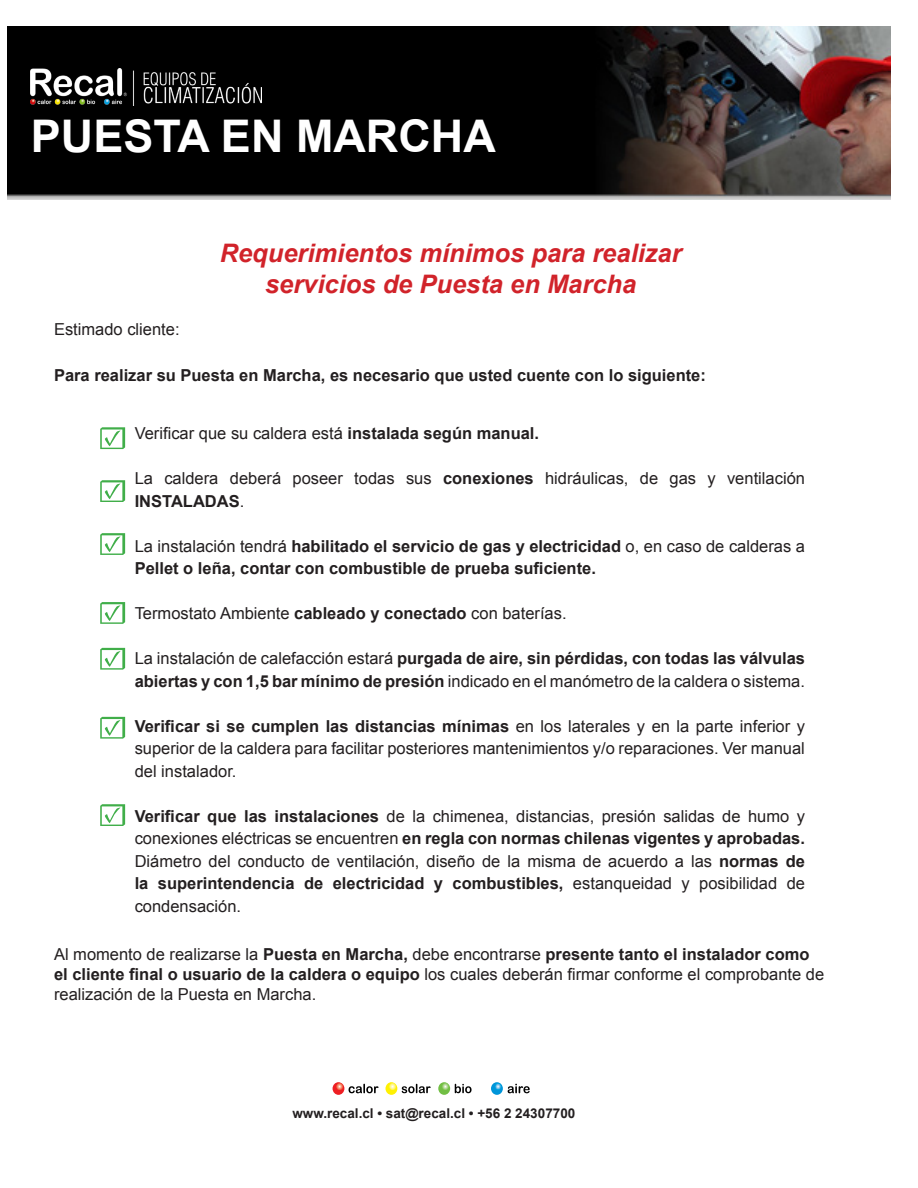
<style>
.page{position:relative;width:918px;height:1188px;background:#fff}
.page>*{position:absolute;margin:0;border:0;box-sizing:border-box;transform-origin:0 0}
.t1{font:700 45px "Arial";color:#fff}
.t2{font:italic 700 25.5px/30.6px "Arial";color:#d1232a;text-align:center}
.t3{font:16.5px/22.5px "Arial";color:#231f20}
.t4{font:700 16.5px/22.5px "Arial";color:#231f20}
.t5{font:700 13.5px "Arial";color:#231f20}
.s1{font-weight:700}
.s2{font-weight:400}
</style>
<div class="page">
<svg style="left:491px;top:1082px;width:39px;height:13px"></svg>
<svg style="left:333px;top:1082px;width:46px;height:13px"></svg>
<svg style="left:385px;top:1082px;width:46px;height:13px"></svg>
<svg style="left:438px;top:1082px;width:34px;height:13px"></svg>
<div style="left:7px;top:26px;width:26px;height:174px;background:#000"></div>
<img style="left:33px;top:26px;width:858px;height:174px">
<img style="left:31px;top:69px;width:230px;height:36px">
<svg style="left:100px;top:717px;width:25px;height:22px"></svg>
<svg style="left:100px;top:648px;width:25px;height:22px"></svg>
<svg style="left:100px;top:533px;width:25px;height:22px"></svg>
<svg style="left:100px;top:804px;width:25px;height:22px"></svg>
<svg style="left:100px;top:480px;width:25px;height:22px"></svg>
<svg style="left:100px;top:427px;width:25px;height:22px"></svg>
<svg style="left:100px;top:602px;width:25px;height:22px"></svg>
<h1 class="t1" style="left:31px;top:106px;width:466px">PUESTA EN MARCHA</h1>
<h2 class="t2" style="left:220px;top:239px;width:463px">Requerimientos mínimos para realizar servicios de Puesta en Marcha</h2>
<p class="t3" style="left:54px;top:319px;width:127px">Estimado cliente:</p>
<p class="t4" style="left:54px;top:364px;width:653px">Para realizar su Puesta en Marcha, es necesario que usted cuente con lo siguiente:</p>
<p class="t3" style="left:135px;top:422px;width:406px">Verificar que su caldera está <span class="s1">instalada según manual.</span></p>
<p class="t3" style="left:135px;top:467px;width:672px">La caldera deberá poseer todas sus <span class="s1">conexiones</span> hidráulicas, de gas y ventilación<br><span class="s1">INSTALADAS</span>.</p>
<p class="t4" style="left:135px;top:535px;width:672px"><span class="s2">La instalación tendrá</span> habilitado el servicio de gas y electricidad <span class="s2">o, en caso de calderas a<br></span>Pellet o leña, contar con combustible de prueba suficiente.</p>
<p class="t3" style="left:135px;top:602px;width:433px">Termostato Ambiente <span class="s1">cableado y conectado</span> con baterías.</p>
<p class="t4" style="left:135px;top:648px;width:672px"><span class="s2">La instalación de calefacción estará</span> purgada de aire, sin pérdidas, con todas las válvulas abiertas y con 1,5 bar mínimo de presión <span class="s2">indicado en el manómetro de la caldera o sistema.</span></p>
<p class="t3" style="left:135px;top:715px;width:672px;text-align:justify"><span class="s1">Verificar si se cumplen las distancias mínimas</span> en los laterales y en la parte inferior y superior de la caldera para facilitar posteriores mantenimientos y/o reparaciones. Ver manual del instalador.</p>
<p class="t3" style="left:135px;top:805px;width:672px;text-align:justify"><span class="s1">Verificar que las instalaciones</span> de la chimenea, distancias, presión salidas de humo y conexiones eléctricas se encuentren <span class="s1">en regla con normas chilenas vigentes y aprobadas.<br></span>Diámetro del conducto de ventilación, diseño de la misma de acuerdo a las <span class="s1">normas de la superintendencia de electricidad y combustibles,</span> estanqueidad y posibilidad de condensación.</p>
<p class="t3" style="left:54px;top:945px;width:772px;line-height:19.8px">Al momento de realizarse la <span class="s1">Puesta en Marcha,</span> debe encontrarse <span class="s1">presente tanto el instalador como el cliente final o usuario de la caldera o equipo</span> los cuales deberán firmar conforme el comprobante de realización de la Puesta en Marcha.</p>
<p class="t5" style="left:292px;top:1104px;width:284px">www.recal.cl • sat@recal.cl • +56 2 24307700</p>
</div>
